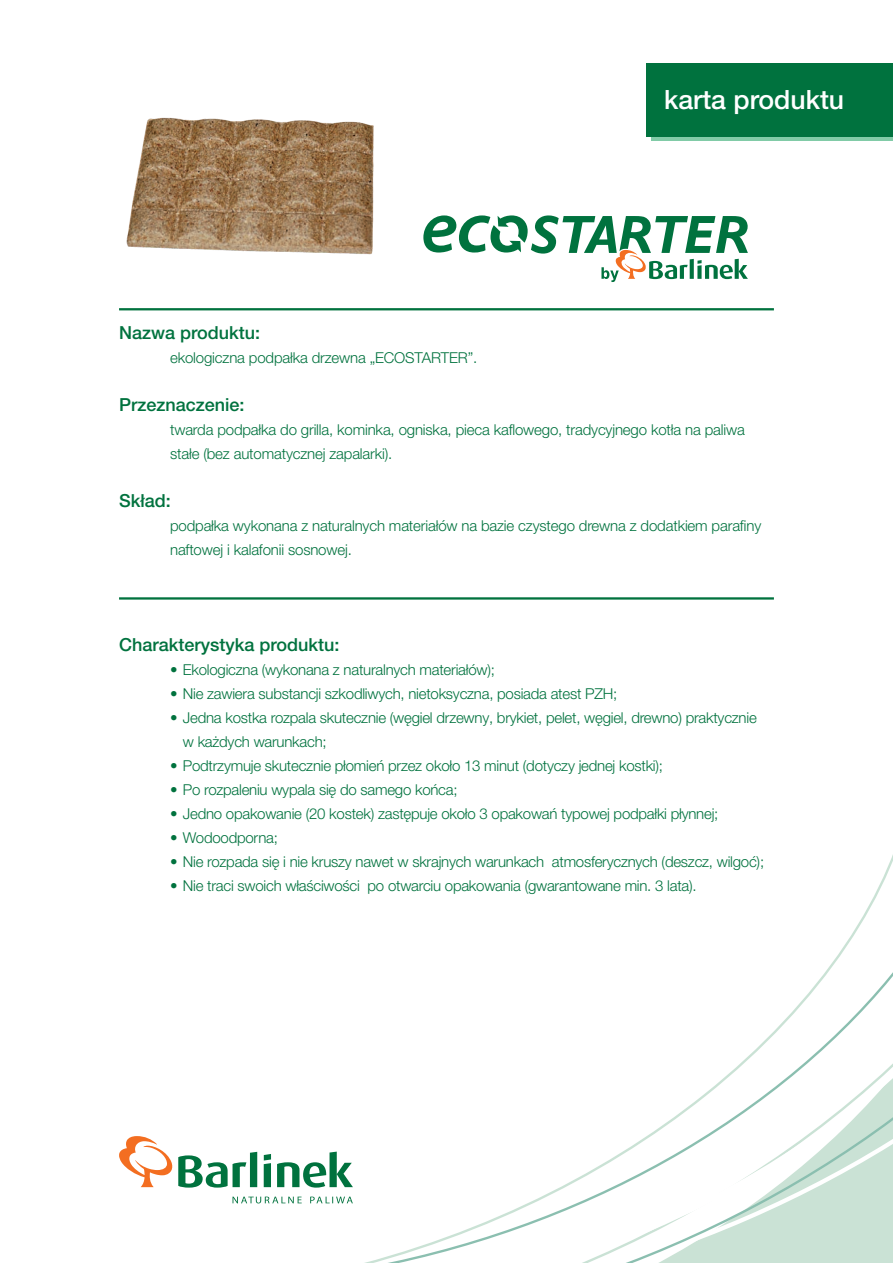
<style>
.page{position:relative;width:893px;height:1263px;background:#fff}
.page>*{position:absolute;margin:0;border:0;box-sizing:border-box;transform-origin:0 0}
.t1{font:500 26.55px "Helvetica Neue LT Pro";color:#fff}
.t2{font:500 18px "Helvetica Neue LT Pro";color:#00723e}
.t3{font:300 15px/24px "Helvetica Neue LT Pro";letter-spacing:-.015em;color:#00723e}
</style>
<div class="page">
<svg style="left:265px;top:949px;width:628px;height:314px"></svg>
<svg style="left:119px;top:1136px;width:234px;height:67px"></svg>
<hr style="left:119px;top:308px;width:655px;height:2px;background:#00723e">
<div style="left:651px;top:111px;width:242px;height:30px;background:#81cba7"></div>
<div style="left:647px;top:63px;width:246px;height:74px;background:#00723e"></div>
<svg style="left:423px;top:215px;width:325px;height:67px"></svg>
<img style="left:126px;top:117px;width:248px;height:138px">
<hr style="left:119px;top:597px;width:655px;height:3px;background:#00723e">
<h1 class="t1" style="left:664px;top:84px;width:181px">karta produktu</h1>
<p class="t2" style="left:119px;top:321px;width:143px">Nazwa produktu:</p>
<p class="t3" style="left:170px;top:345px;width:309px">ekologiczna podpałka drzewna „ecostarter”.</p>
<p class="t2" style="left:119px;top:393px;width:127px">Przeznaczenie:</p>
<p class="t3" style="left:170px;top:417px;width:576px">twarda podpałka do grilla, kominka, ogniska, pieca kaflowego, tradycyjnego kotła na paliwa stałe (bez automatycznej zapalarki).</p>
<p class="t2" style="left:119px;top:489px;width:53px">Skład:</p>
<p class="t3" style="left:170px;top:513px;width:593px">podpałka wykonana z naturalnych materiałów na bazie czystego drewna z dodatkiem parafiny naftowej i kalafonii sosnowej.</p>
<p class="t2" style="left:119px;top:633px;width:222px">Charakterystyka produktu:</p>
<p class="t3" style="left:170px;top:657px;width:326px">• Ekologiczna (wykonana z naturalnych materiałów);</p>
<p class="t3" style="left:170px;top:681px;width:449px">• Nie zawiera substancji szkodliwych, nietoksyczna, posiada atest PZH;</p>
<p class="t3" style="left:183px;top:705px;width:575px;text-indent:-13px">• Jedna kostka rozpala skutecznie (węgiel drzewny, brykiet, pelet, węgiel, drewno) praktycznie w każdych warunkach;</p>
<p class="t3" style="left:170px;top:753px;width:494px">• Podtrzymuje skutecznie płomień przez około 13 minut (dotyczy jednej kostki);</p>
<p class="t3" style="left:170px;top:777px;width:289px">• Po rozpaleniu wypala się do samego końca;</p>
<p class="t3" style="left:170px;top:801px;width:550px">• Jedno opakowanie (20 kostek) zastępuje około 3 opakowań typowej podpałki płynnej;</p>
<p class="t3" style="left:170px;top:825px;width:109px">• Wodoodporna;</p>
<p class="t3" style="left:170px;top:849px;width:596px">• Nie rozpada się i nie kruszy nawet w skrajnych warunkach atmosferycznych (deszcz, wilgoć);</p>
<p class="t3" style="left:170px;top:873px;width:528px">• Nie traci swoich właściwości po otwarciu opakowania (gwarantowane min. 3 lata).</p>
</div>
